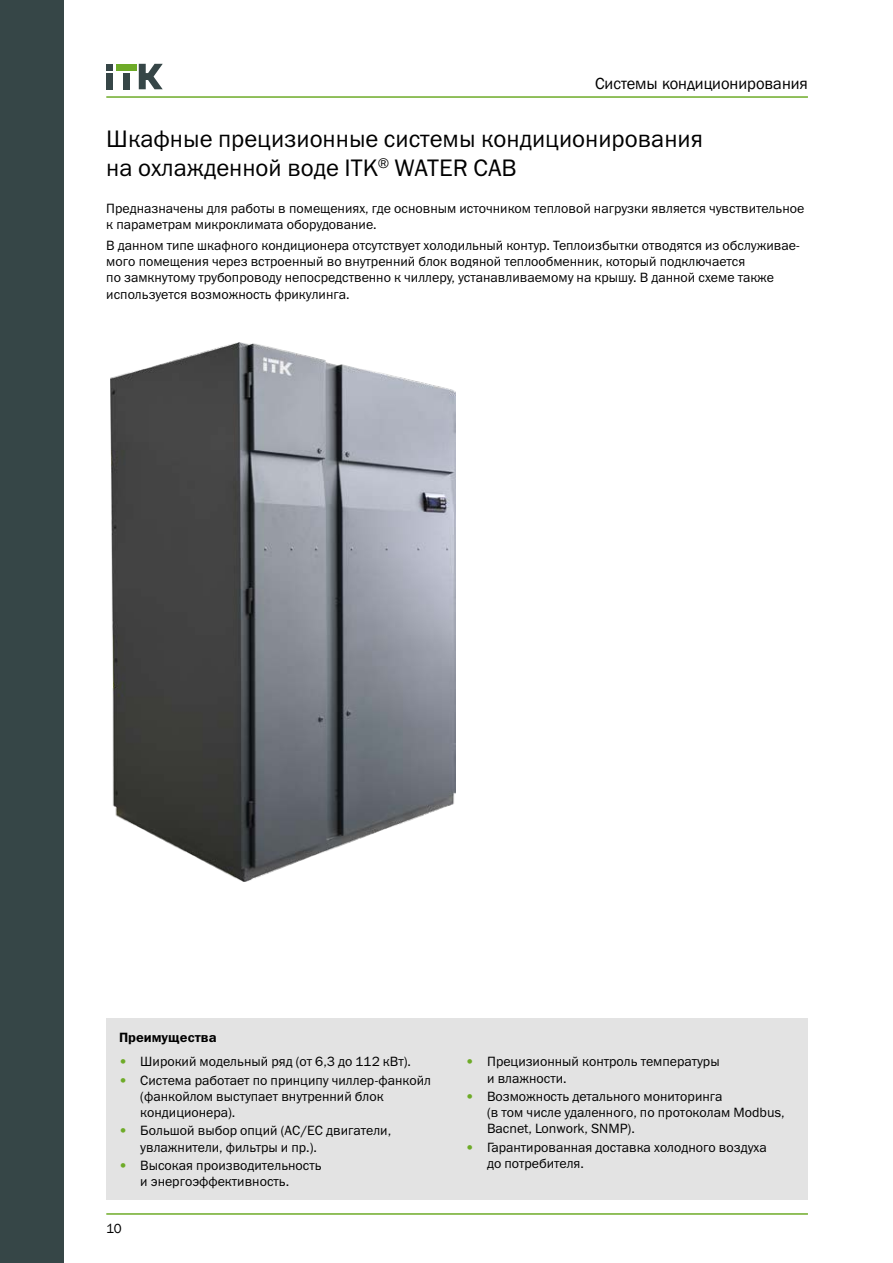
<style>
.page{position:relative;width:893px;height:1263px;background:#fff}
.page>*{position:absolute;margin:0;border:0;box-sizing:border-box;transform-origin:0 0}
.t1{font:24px/28.8px "Franklin Gothic Book C";color:#000}
.t2{font:16.5px "Franklin Gothic";color:#000}
.t3{font:13.5px/16.2px "Franklin Gothic Book C";color:#000}
.t4{font:13.5px "Franklin Gothic Demi C";color:#000}
.t5{font:13.5px "Franklin Gothic";color:#000}
.s1{color:#6eab28}
</style>
<div class="page">
<div style="left:0;top:0;width:64px;height:1263px;background:#364647"></div>
<div style="left:106px;top:73px;width:7px;height:16px;background:#364647"></div>
<div style="left:106px;top:64px;width:7px;height:7px;background:#364647"></div>
<div style="left:123px;top:73px;width:6px;height:16px;background:#364647"></div>
<div style="left:116px;top:64px;width:20px;height:7px;background:#6eab28"></div>
<svg style="left:139px;top:64px;width:24px;height:25px"></svg>
<hr style="left:106px;top:96px;width:702px;height:2px;background:#6eab28">
<hr style="left:106px;top:1213px;width:702px;height:2px;background:#6eab28">
<div style="left:106px;top:1018px;width:701px;height:181px;background:#e3e3e3"></div>
<img style="left:111px;top:342px;width:345px;height:540px">
<p class="t2" style="left:595px;top:74px;width:214px">Системы кондиционирования</p>
<h1 class="t1" style="left:106px;top:124px;width:598px">Шкафные прецизионные системы кондиционирования на охлажденной воде ITK<sup>®</sup> WATER CAB</h1>
<p class="t3" style="left:106px;top:200px;width:699px">Предназначены для работы в помещениях, где основным источником тепловой нагрузки является чувствительное к параметрам микроклимата оборудование.</p>
<p class="t3" style="left:106px;top:237px;width:695px">В данном типе шкафного кондиционера отсутствует холодильный контур. Теплоизбытки отводятся из обслуживае&shy;мого помещения через встроенный во внутренний блок водяной теплообменник, который подключается<br>по замкнутому трубопроводу непосредственно к чиллеру, устанавливаемому на крышу. В данной схеме также используется возможность фрикулинга.</p>
<p class="t4" style="left:119px;top:1029px;width:99px">Преимущества</p>
<p class="t3" style="left:119px;top:1053px;width:293px"><span class="s1">•</span> Широкий модельный ряд (от 6,3 до 112 кВт).</p>
<p class="t3" style="left:140px;top:1072px;width:292px;text-indent:-21px"><span class="s1">•</span> Система работает по принципу чиллер-фанкойл (фанкойлом выступает внутренний блок кондиционера).</p>
<p class="t3" style="left:140px;top:1122px;width:252px;text-indent:-21px"><span class="s1">•</span> Большой выбор опций (АС/ЕС двигатели, увлажнители, фильтры и пр.).</p>
<p class="t3" style="left:140px;top:1157px;width:183px;text-indent:-21px"><span class="s1">•</span> Высокая производительность и энергоэффективность.</p>
<p class="t5" style="left:106px;top:1220px;width:17px">10</p>
<p class="t3" style="left:487px;top:1053px;width:234px;text-indent:-21px"><span class="s1">•</span> Прецизионный контроль температуры и влажности.</p>
<p class="t3" style="left:487px;top:1088px;width:299px;text-indent:-21px"><span class="s1">•</span> Возможность детального мониторинга<br>(в том числе удаленного, по протоколам Modbus,<br>Bacnet, Lonwork, SNMP).</p>
<p class="t3" style="left:487px;top:1139px;width:281px;text-indent:-21px"><span class="s1">•</span> Гарантированная доставка холодного воздуха до потребителя.</p>
</div>
